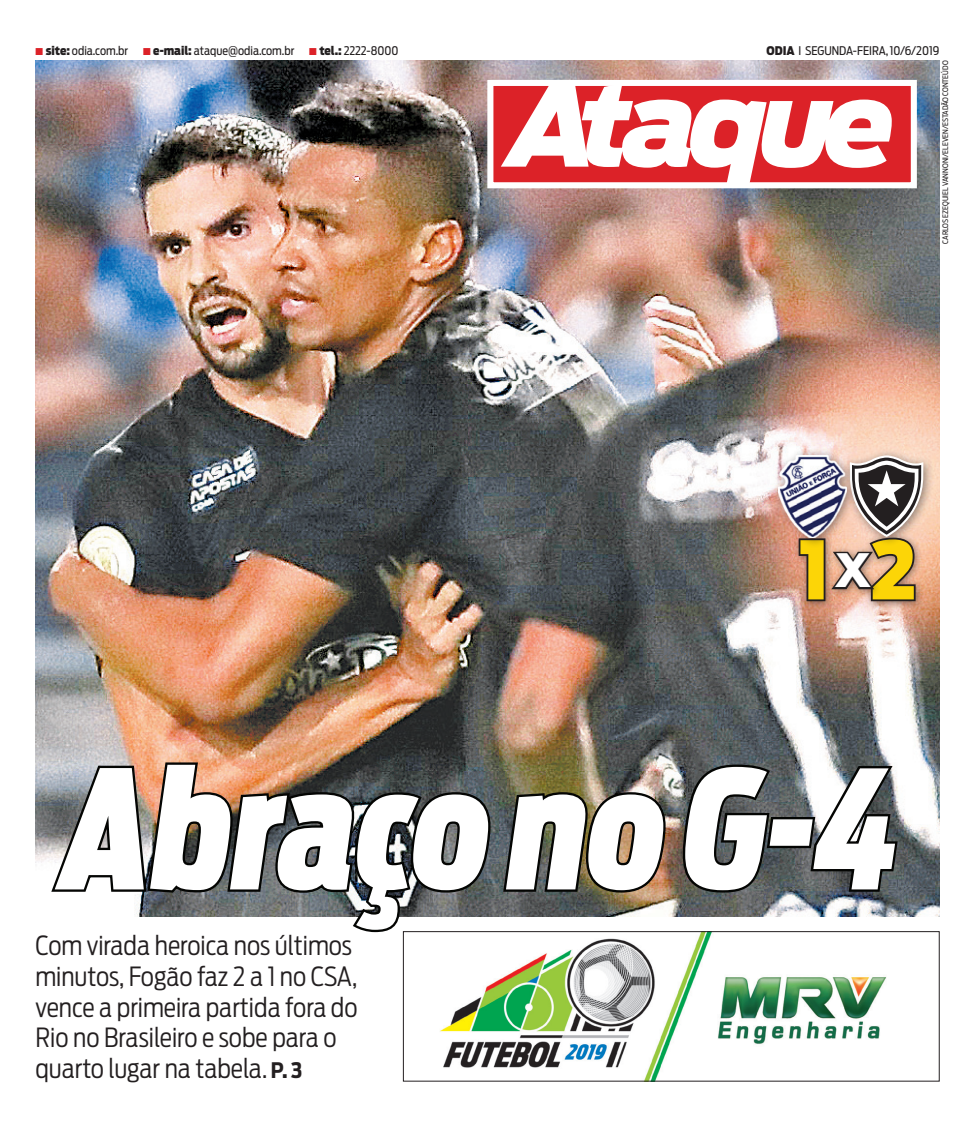
<style>
.page{position:relative;width:975px;height:1124px;background:#fff}
.page>*{position:absolute;margin:0;border:0;box-sizing:border-box;transform-origin:0 0}
.t1{font:italic 900 163.25px "Antenna Extra Cond";letter-spacing:.005em;color:#fff}
.t2{font:900 79.88px "Antenna Cond";color:#fcd507}
.t3{font:300 26.25px/30.6px "Antenna Cond";color:#231f20}
.t4{font:11.88px "Antenna Cond";color:#231f20}
.t5{font:7.5px "Antenna Cond";color:#231f20}
.s1{color:#dc2228}
.s2{font-weight:900}
.s3{font-family:"Antenna";font-size:45.62px;color:#fff}
.s4{font-weight:700;font-size:21.25px}
</style>
<div class="page">
<img style="left:35px;top:61px;width:904px;height:855px">
<img style="left:484px;top:77px;width:435px;height:114px">
<svg style="left:490px;top:81px;width:423px;height:104px"></svg>
<img style="left:49px;top:760px;width:444px;height:174px">
<img style="left:500px;top:789px;width:168px;height:105px">
<svg style="left:680px;top:762px;width:220px;height:132px;background:#5e6263"></svg>
<div style="left:403px;top:931px;width:536px;height:149px;background:#fff"></div>
<img style="left:440px;top:933px;width:447px;height:146px">
<div style="left:403px;top:931px;width:536px;height:150px;border:1px solid #231f20"></div>
<div style="left:792px;top:532px;width:42px;height:78px;background:#231f20;opacity:.5"></div>
<div style="left:864px;top:531px;width:60px;height:79px;background:#231f20;opacity:.5"></div>
<div style="left:842px;top:448px;width:92px;height:99px;background:#231f20;opacity:.5"></div>
<svg style="left:796px;top:455px;width:127px;height:148px;background:#957c71"></svg>
<div style="left:771px;top:448px;width:86px;height:100px;background:#231f20;opacity:.5"></div>
<img style="left:773px;top:454px;width:78px;height:82px">
<p class="t4" style="left:35px;top:43px;width:94px"><span class="s1">■</span> <span class="s2">site:</span> odia.com.br</p>
<p class="t4" style="left:143px;top:43px;width:153px"><span class="s1">■</span> <span class="s2">e-mail:</span> ataque@odia.com.br</p>
<p class="t4" style="left:309px;top:43px;width:91px"><span class="s1">■</span> <span class="s2">tel.:</span> 2222-8000</p>
<p class="t4" style="left:766px;top:43px;width:174px"><span class="s2">ODIA</span> I Segunda-feira, 10/6/2019</p>
<p class="t5" style="left:940px;top:244px;width:184px;rotate:-90deg">Carlos Ezequiel Vannoni/Eleven/Estadão Conteúdo</p>
<h2 class="t2" style="left:798px;top:522px;width:120px">1<span class="s3">x</span>2</h2>
<h1 class="t1" style="left:63px;top:732px;width:838px">Abraço no G-4</h1>
<p class="t3" style="left:35px;top:930px;width:323px">Com virada heroica nos últimos minutos, Fogão faz 2 a 1 no CSA, vence a primeira partida fora do<br>Rio no Brasileiro e sobe para o quarto lugar na tabela. <span class="s4">P. 3</span></p>
</div>
